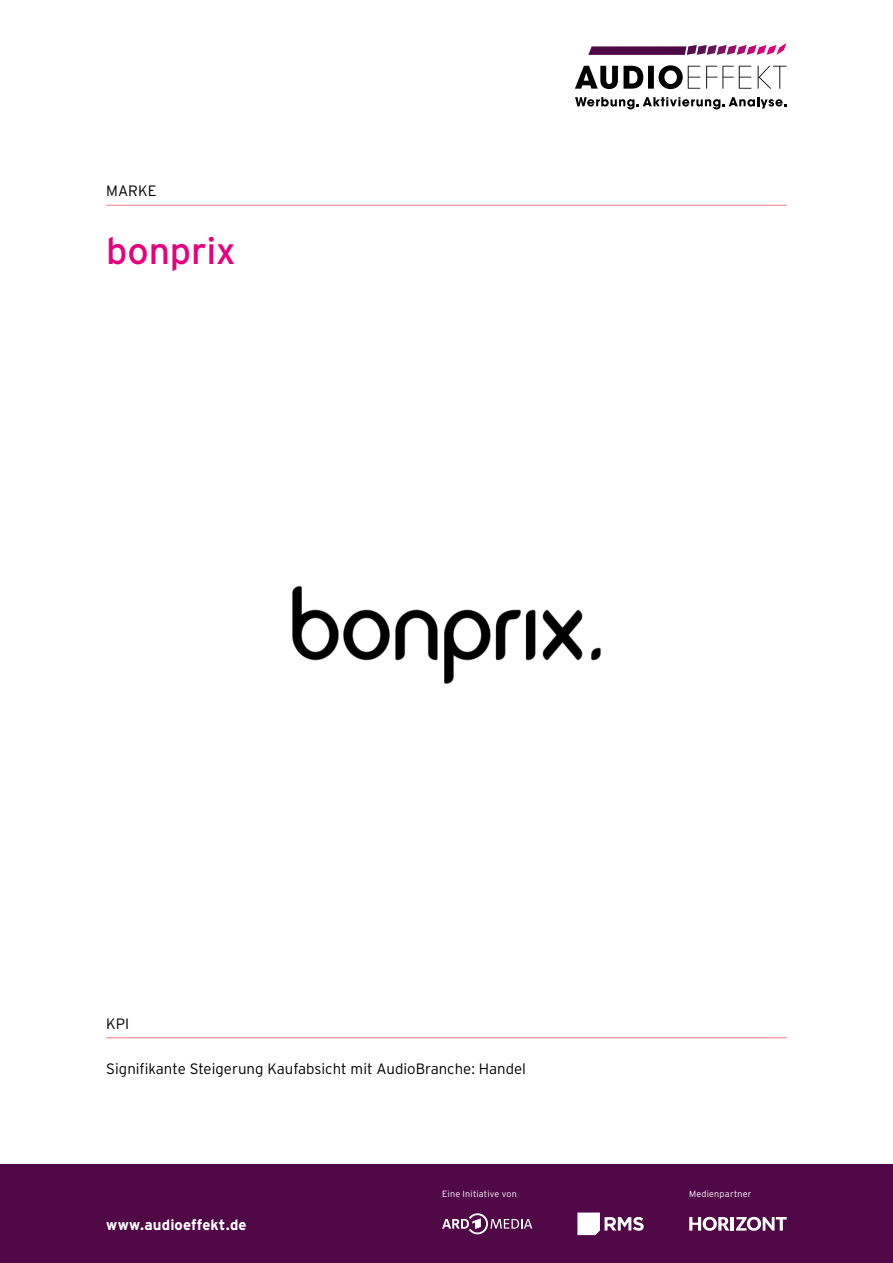
<style>
.page{position:relative;width:893px;height:1263px;background:#fff}
.page>*{position:absolute;margin:0;border:0;box-sizing:border-box;transform-origin:0 0}
.t1{font:37.5px "Interstate";letter-spacing:-.005em;color:#e6007d}
.t2{font:300 15px "Interstate";color:#000}
.t3{font:700 15px "Interstate";letter-spacing:.01em;color:#fff}
.t4{font:300 9px "Interstate";letter-spacing:.025em;color:#fff}
</style>
<div class="page">
<svg style="left:588px;top:43px;width:198px;height:12px"></svg>
<svg style="left:575px;top:65px;width:211px;height:24px"></svg>
<svg style="left:575px;top:97px;width:211px;height:12px"></svg>
<div style="left:0;top:1164px;width:893px;height:99px;background:#500847"></div>
<hr style="left:106px;top:1037px;width:681px;height:1px;background:#ef787e">
<img style="left:292px;top:586px;width:309px;height:98px">
<hr style="left:106px;top:205px;width:681px;height:1px;background:#ef787e">
<svg style="left:577px;top:1212px;width:67px;height:23px"></svg>
<svg style="left:442px;top:1213px;width:90px;height:21px"></svg>
<svg style="left:689px;top:1217px;width:98px;height:14px"></svg>
<p class="t2" style="left:106px;top:183px;width:52px">MARKE</p>
<h1 class="t1" style="left:106px;top:230px;width:131px">bonprix</h1>
<p class="t2" style="left:106px;top:1015px;width:24px">KPI</p>
<p class="t2" style="left:106px;top:1060px;width:421px">Signifikante Steigerung Kaufabsicht mit AudioBranche: Handel</p>
<p class="t3" style="left:106px;top:1216px;width:142px">www.audioeffekt.de</p>
<p class="t4" style="left:442px;top:1189px;width:76px">Eine Initiative von</p>
<p class="t4" style="left:689px;top:1189px;width:64px">Medienpartner</p>
</div>
